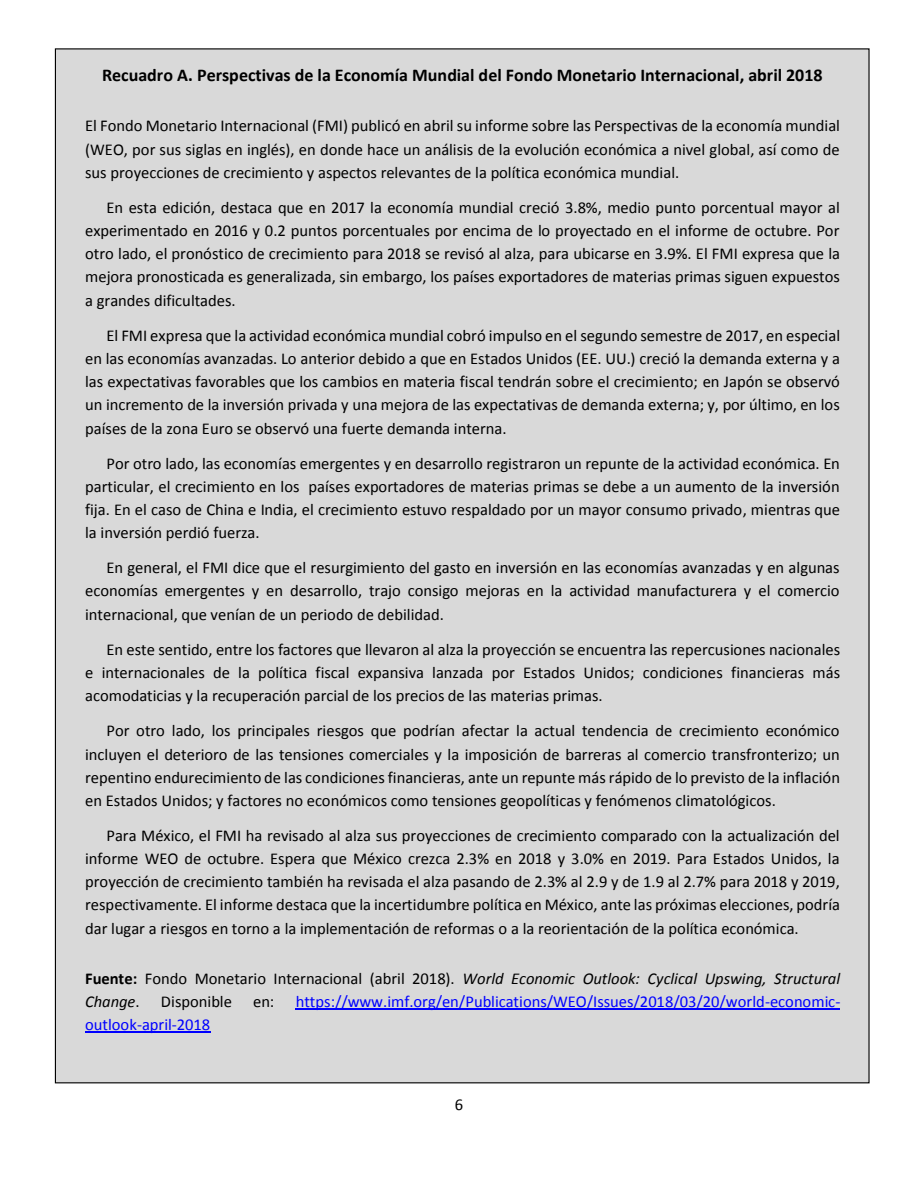
<style>
.page{position:relative;width:918px;height:1188px;background:#fff}
.page>*{position:absolute;margin:0;border:0;box-sizing:border-box;transform-origin:0 0}
.t1{font:700 18px "Calibri";color:#000}
.t2{font:16.5px/23.1px "Calibri";color:#000;text-align:justify}
.t3{font:italic 16.5px/23.2px "Calibri";color:#000}
.t4{font:16.5px "Calibri";color:#00f}
.s1{font-weight:700;font-style:normal}
.s2{font-style:normal}
</style>
<div class="page">
<div style="left:55px;top:49px;width:814px;height:1034px;background:#d9d9d9"></div>
<hr style="left:296px;top:1009px;width:544px;height:1px;background:#00f">
<hr style="left:85px;top:1032px;width:125px;height:1px;background:#00f">
<p class="t1" style="left:102px;top:68px;width:722px">Recuadro A. Perspectivas de la Economía Mundial del Fondo Monetario Internacional, abril 2018</p>
<p class="t2" style="left:85px;top:116px;width:756px">El Fondo Monetario Internacional (FMI) publicó en abril su informe sobre las Perspectivas de la economía mundial (WEO, por sus siglas en inglés), en donde hace un análisis de la evolución económica a nivel global, así como de sus proyecciones de crecimiento y aspectos relevantes de la política económica mundial.</p>
<p class="t2" style="left:85px;top:197px;width:756px;text-indent:21px">En esta edición, destaca que en 2017 la economía mundial creció 3.8%, medio punto porcentual mayor al experimentado en 2016 y 0.2 puntos porcentuales por encima de lo proyectado en el informe de octubre. Por otro lado, el pronóstico de crecimiento para 2018 se revisó al alza, para ubicarse en 3.9%. El FMI expresa que la mejora pronosticada es generalizada, sin embargo, los países exportadores de materias primas siguen expuestos a grandes dificultades.</p>
<p class="t2" style="left:85px;top:325px;width:757px;text-indent:21px">El FMI expresa que la actividad económica mundial cobró impulso en el segundo semestre de 2017, en especial en las economías avanzadas. Lo anterior debido a que en Estados Unidos (EE. UU.) creció la demanda externa y a las expectativas favorables que los cambios en materia fiscal tendrán sobre el crecimiento; en Japón se observó un incremento de la inversión privada y una mejora de las expectativas de demanda externa; y, por último, en los países de la zona Euro se observó una fuerte demanda interna.</p>
<p class="t2" style="left:85px;top:453px;width:756px;text-indent:21px">Por otro lado, las economías emergentes y en desarrollo registraron un repunte de la actividad económica. En particular, el crecimiento en los países exportadores de materias primas se debe a un aumento de la inversión fija. En el caso de China e India, el crecimiento estuvo respaldado por un mayor consumo privado, mientras que la inversión perdió fuerza.</p>
<p class="t2" style="left:85px;top:558px;width:756px;text-indent:21px">En general, el FMI dice que el resurgimiento del gasto en inversión en las economías avanzadas y en algunas economías emergentes y en desarrollo, trajo consigo mejoras en la actividad manufacturera y el comercio internacional, que venían de un periodo de debilidad.</p>
<p class="t2" style="left:85px;top:639px;width:757px;text-indent:21px">En este sentido, entre los factores que llevaron al alza la proyección se encuentra las repercusiones nacionales e internacionales de la política fiscal expansiva lanzada por Estados Unidos; condiciones financieras más acomodaticias y la recuperación parcial de los precios de las materias primas.</p>
<p class="t2" style="left:85px;top:721px;width:756px;text-indent:21px">Por otro lado, los principales riesgos que podrían afectar la actual tendencia de crecimiento económico incluyen el deterioro de las tensiones comerciales y la imposición de barreras al comercio transfronterizo; un repentino endurecimiento de las condiciones financieras, ante un repunte más rápido de lo previsto de la inflación en Estados Unidos; y factores no económicos como tensiones geopolíticas y fenómenos climatológicos.</p>
<p class="t2" style="left:85px;top:825px;width:756px;text-indent:21px">Para México, el FMI ha revisado al alza sus proyecciones de crecimiento comparado con la actualización del informe WEO de octubre. Espera que México crezca 2.3% en 2018 y 3.0% en 2019. Para Estados Unidos, la proyección de crecimiento también ha revisada el alza pasando de 2.3% al 2.9 y de 1.9 al 2.7% para 2018 y 2019, respectivamente. El informe destaca que la incertidumbre política en México, ante las próximas elecciones, podría dar lugar a riesgos en torno a la implementación de reformas o a la reorientación de la política económica.</p>
<p class="t3" style="left:85px;top:968px;width:757px"><span class="s1">Fuente:</span> <span class="s2">Fondo Monetario Internacional (abril 2018).</span> World Economic Outlook: Cyclical Upswing, Structural<br>Change<span class="s2">.</span></p>
<p class="t2" style="left:161px;top:991px;width:73px">Disponible</p>
<p class="t2" style="left:253px;top:991px;width:23px">en:</p>
<p class="t4" style="left:296px;top:995px;width:546px">https://www.imf.org/en/Publications/WEO/Issues/2018/03/20/world-economic-</p>
<p class="t4" style="left:85px;top:1018px;width:127px">outlook-april-2018</p>
<p class="t2" style="left:455px;top:1095px;width:10px">6</p>
</div>
